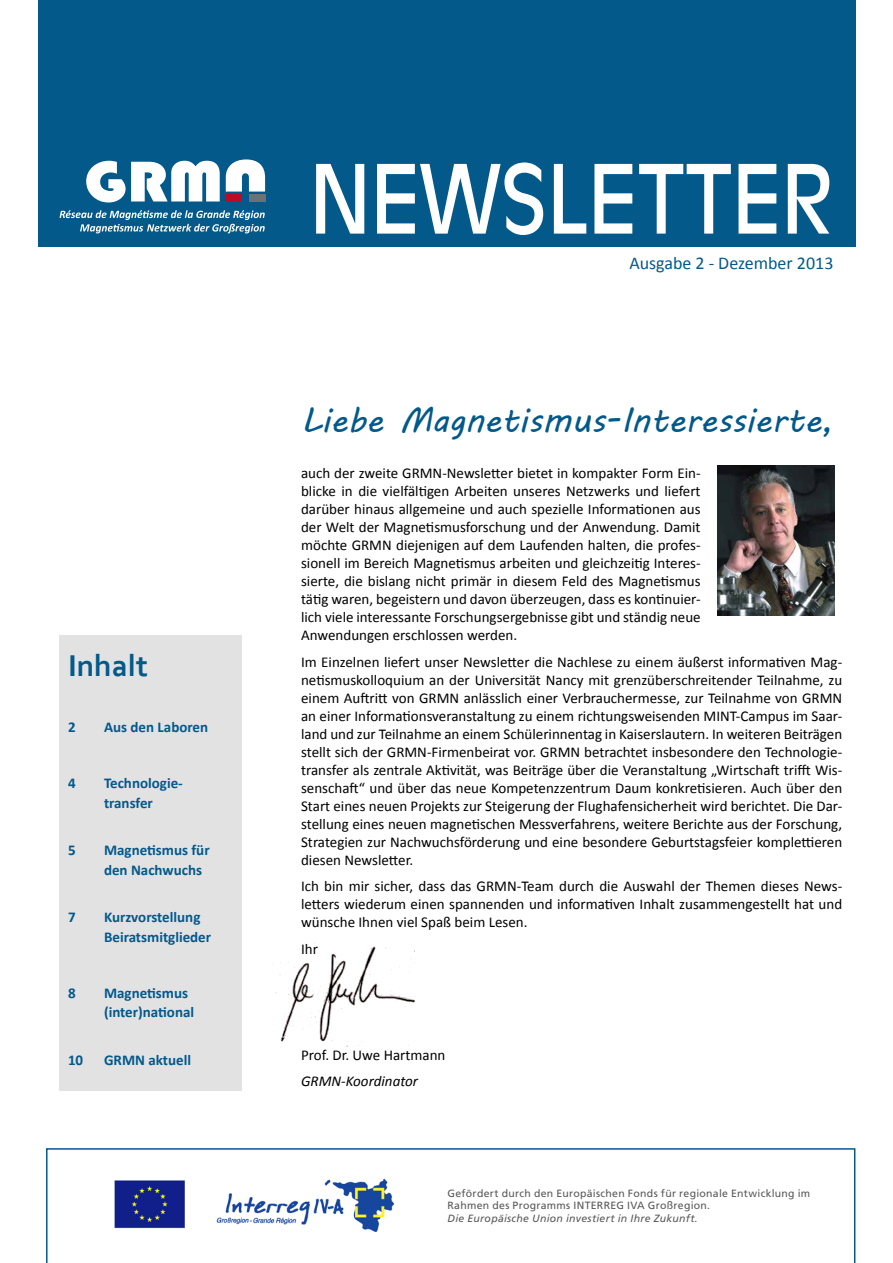
<style>
.page{position:relative;width:893px;height:1263px;background:#fff}
.page>*{position:absolute;margin:0;border:0;box-sizing:border-box;transform-origin:0 0}
.t1{font:93px "Antique Olive";color:#fff;scale:.89 1}
.t2{font:34.5px "MV Boli";color:#03598a}
.t3{font:700 31.5px "Corbel";color:#03598a}
.t4{font:18px "Calibri";color:#03598a}
.t5{font:15px/18px "Calibri";color:#000;text-align:justify}
.t6{font:700 15px/19.5px "Calibri";color:#03598a}
.t7{font:italic 15px "Calibri";color:#000}
.t8{font:10.5px/12.6px "Frutiger LT Std";letter-spacing:.025em;color:#58585a}
.t9{font:italic 10.5px "Frutiger LT Std";letter-spacing:.025em;color:#58585a}
</style>
<div class="page">
<svg style="left:46px;top:1148px;width:809px;height:115px"></svg>
<img style="left:114px;top:1179px;width:72px;height:49px">
<img style="left:209px;top:1178px;width:185px;height:53px">
<div style="left:38px;top:0;width:818px;height:247px;background:#03598a"></div>
<svg style="left:86px;top:161px;width:134px;height:41px"></svg>
<svg style="left:60px;top:210px;width:205px;height:23px"></svg>
<svg style="left:226px;top:159px;width:39px;height:33px"></svg>
<div style="left:249px;top:194px;width:16px;height:8px;background:#707073"></div>
<div style="left:226px;top:194px;width:16px;height:8px;background:#bf0a26"></div>
<img style="left:272px;top:943px;width:143px;height:104px">
<img style="left:718px;top:466px;width:116px;height:149px">
<div style="left:60px;top:636px;width:182px;height:455px;background:#e2e2e3"></div>
<h3 class="t3" style="left:68px;top:646px;width:81px">Inhalt</h3>
<p class="t6" style="left:68px;top:717px;width:9px">2</p>
<p class="t6" style="left:104px;top:717px;width:106px">Aus den Laboren</p>
<p class="t6" style="left:68px;top:773px;width:9px">4</p>
<p class="t6" style="left:104px;top:773px;width:80px">Technologie&shy;transfer</p>
<p class="t6" style="left:68px;top:840px;width:9px">5</p>
<p class="t6" style="left:104px;top:840px;width:107px">Magnetismus für den Nachwuchs</p>
<p class="t6" style="left:68px;top:907px;width:9px">7</p>
<p class="t6" style="left:104px;top:907px;width:109px">Kurzvorstellung<br>Beiratsmitglieder</p>
<p class="t6" style="left:68px;top:983px;width:9px">8</p>
<p class="t6" style="left:104px;top:983px;width:92px">Magnetismus (inter)national</p>
<p class="t6" style="left:68px;top:1050px;width:17px">10</p>
<p class="t6" style="left:104px;top:1050px;width:89px">GRMN aktuell</p>
<h1 class="t1" style="left:310px;top:139px;width:590px">NEWSLETTER</h1>
<p class="t4" style="left:629px;top:251px;width:206px">Ausgabe 2 - Dezember 2013</p>
<h2 class="t2" style="left:301px;top:397px;width:535px">Liebe Magnetismus-Interessierte,</h2>
<p class="t5" style="left:301px;top:464px;width:401px">auch der zweite GRMN-Newsletter bietet in kompakter Form Ein&shy;blicke in die vielfältigen Arbeiten unseres Netzwerks und liefert darüber hinaus allgemeine und auch spezielle Informationen aus der Welt der Magnetismusforschung und der Anwendung. Damit möchte GRMN diejenigen auf dem Laufenden halten, die profes&shy;sionell im Bereich Magnetismus arbeiten und gleichzeitig Interes&shy;sierte, die bislang nicht primär in diesem Feld des Magnetismus tätig waren, begeistern und davon überzeugen, dass es kontinuier&shy;lich viele interessante Forschungsergebnisse gibt und ständig neue Anwendungen erschlossen werden.</p>
<p class="t5" style="left:301px;top:653px;width:543px">Im Einzelnen liefert unser Newsletter die Nachlese zu einem äußerst informativen Mag&shy;netismuskolloquium an der Universität Nancy mit grenzüberschreitender Teilnahme, zu einem Auftritt von GRMN anlässlich einer Verbrauchermesse, zur Teilnahme von GRMN an einer Informationsveranstaltung zu einem richtungsweisenden MINT-Campus im Saar&shy;land und zur Teilnahme an einem Schülerinnentag in Kaiserslautern. In weiteren Beiträgen stellt sich der GRMN-Firmenbeirat vor. GRMN betrachtet insbesondere den Technologie&shy;transfer als zentrale Aktivität, was Beiträge über die Veranstaltung „Wirtschaft trifft Wis&shy;senschaft“ und über das neue Kompetenzzentrum Daum konkretisieren. Auch über den Start eines neuen Projekts zur Steigerung der Flughafensicherheit wird berichtet. Die Dar&shy;stellung eines neuen magnetischen Messverfahrens, weitere Berichte aus der Forschung, Strategien zur Nachwuchsförderung und eine besondere Geburtstagsfeier komplettieren diesen Newsletter.</p>
<p class="t5" style="left:301px;top:877px;width:543px">Ich bin mir sicher, dass das GRMN-Team durch die Auswahl der Themen dieses News&shy;letters wiederum einen spannenden und informativen Inhalt zusammengestellt hat und wünsche Ihnen viel Spaß beim Lesen.</p>
<p class="t5" style="left:301px;top:940px;width:18px">Ihr</p>
<p class="t5" style="left:301px;top:1046px;width:146px">Prof. Dr. Uwe Hartmann</p>
<p class="t7" style="left:301px;top:1071px;width:118px">GRMN-Koordinator</p>
<p class="t8" style="left:448px;top:1187px;width:364px">Gefördert durch den Europäischen Fonds für regionale Entwicklung im<br>Rahmen des Programms INTERREG IVA Großregion.</p>
<p class="t9" style="left:448px;top:1212px;width:252px">Die Europäische Union investiert in Ihre Zukunft.</p>
</div>
